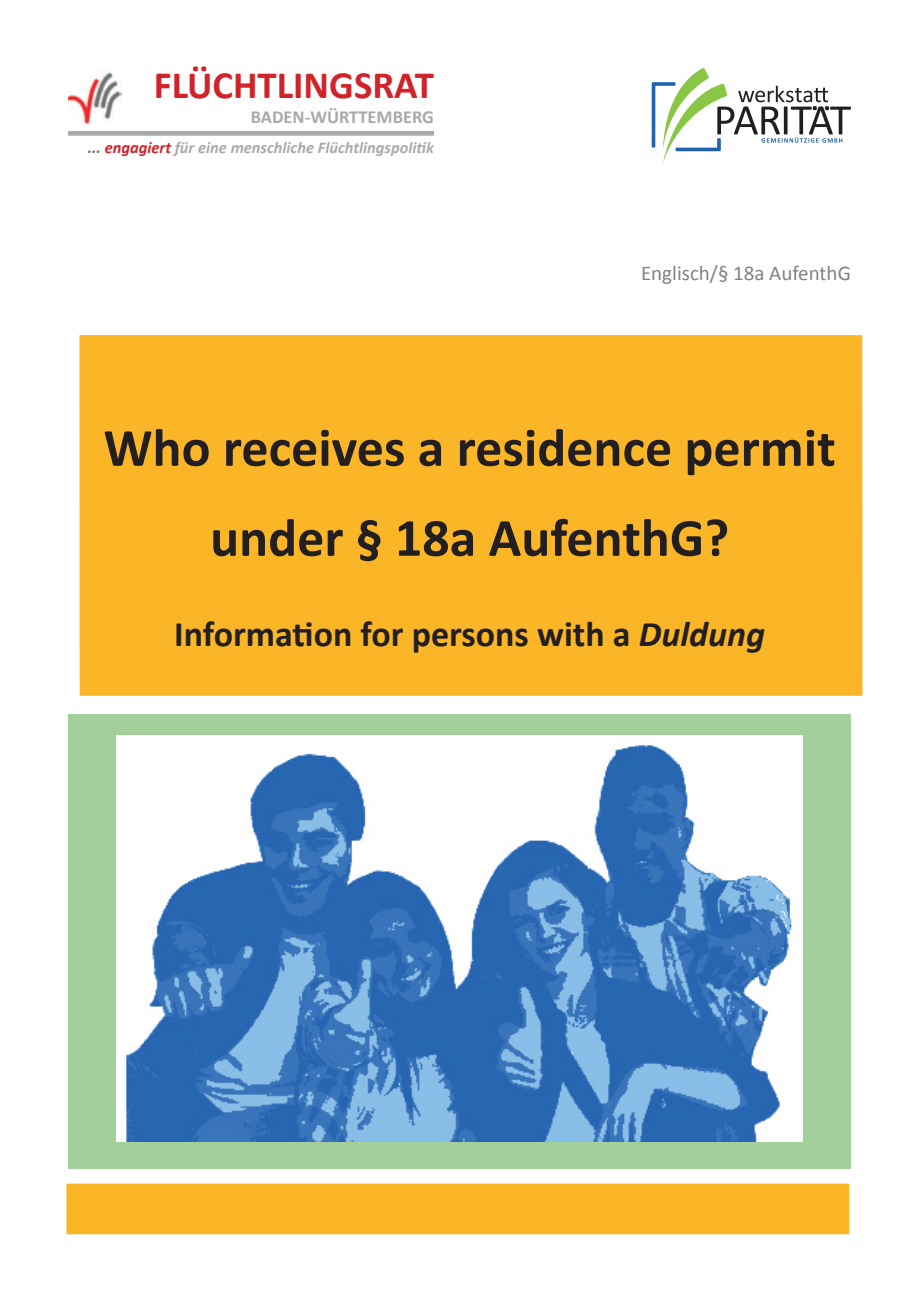
<style>
.page{position:relative;width:919px;height:1310px;background:#fff}
.page>*{position:absolute;margin:0;border:0;box-sizing:border-box;transform-origin:0 0}
.t1{font:700 54px/90px "Calibri";color:#231f20;text-align:center}
.t2{font:700 38.7px "Calibri";color:#d1232a}
.t3{font:700 36px "Calibri";color:#231f20}
.t4{font:21px "Calibri";color:#808285}
.t5{font:700 18.3px "Calibri";color:#a8a9ad}
.t6{font:italic 700 16.5px "Calibri";color:#a8a9ad}
.s1{color:#6c6d70}
.s2{color:#d1232a}
.s3{font-style:italic}
</style>
<div class="page">
<div style="left:79px;top:335px;width:783px;height:361px;background:#fab626"></div>
<div style="left:68px;top:713px;width:782px;height:455px;background:#a3cf9a"></div>
<svg style="left:651px;top:68px;width:199px;height:94px"></svg>
<img style="left:116px;top:736px;width:686px;height:405px">
<div style="left:66px;top:1183px;width:783px;height:51px;background:#fab627;border:3px solid #fab627"></div>
<div style="left:68px;top:131px;width:366px;height:5px;background:#a8a9ad"></div>
<img style="left:68px;top:68px;width:54px;height:55px">
<h2 class="t2" style="left:154px;top:60px;width:281px">FLÜCHTLINGSRAT</h2>
<p class="t5" style="left:251px;top:105px;width:185px">BADEN-WÜRTTEMBERG</p>
<p class="t6" style="left:88px;top:137px;width:347px"><span class="s1">...</span> <span class="s2">engagiert</span> für eine menschliche Flüchtlingspolitik</p>
<p class="t4" style="left:641px;top:260px;width:211px">Englisch/§ 18a AufenthG</p>
<h1 class="t1" style="left:104px;top:403px;width:733px">Who receives a residence permit under § 18a AufenthG?</h1>
<h3 class="t3" style="left:174px;top:611px;width:592px">Information for persons with a <span class="s3">Duldung</span></h3>
</div>
